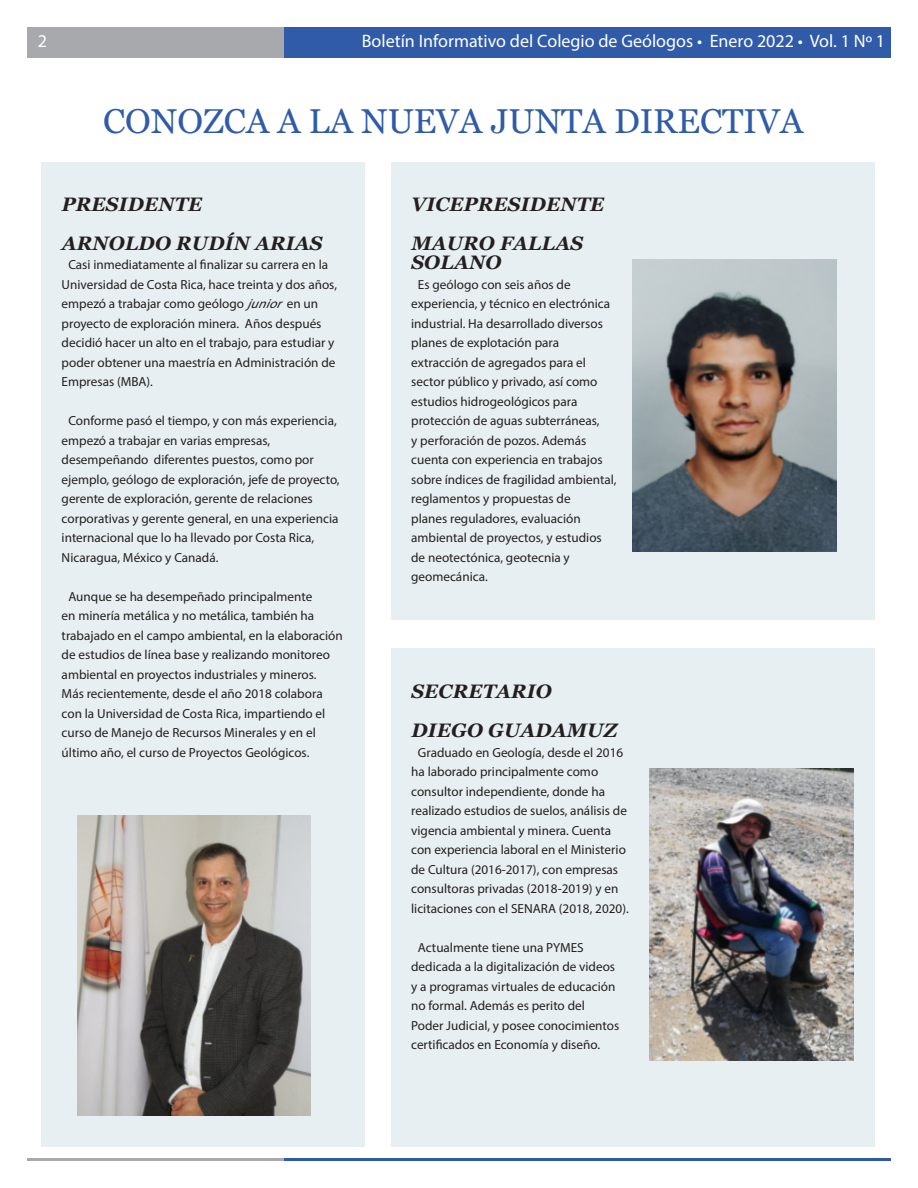
<style>
.page{position:relative;width:918px;height:1188px;background:#fff}
.page>*{position:absolute;margin:0;border:0;box-sizing:border-box;transform-origin:0 0}
.Title_Medium{font:34.5px "Georgia";color:#2f5ba9}
.Sidebar_Article_titl{font:italic 700 19.5px/19.5px "Georgia";letter-spacing:.01em;color:#231f20}
.t1{font:18px "Myriad Pro";color:#fff}
.Normal_body_text_ita{font:13.2px/19.5px "Myriad Pro";color:#231f20}
.s1{font-style:italic}
</style>
<div class="page">
<div style="left:284px;top:27px;width:607px;height:30px;background:#2f5ba9"></div>
<div style="left:27px;top:27px;width:257px;height:30px;background:#a8a9ad"></div>
<hr style="left:284px;top:1158px;width:607px;height:3px;background:#2d5ba9">
<hr style="left:27px;top:1158px;width:257px;height:3px;background:#a8a9ad">
<div style="left:41px;top:162px;width:324px;height:985px;background:#e8eff2"></div>
<div style="left:391px;top:162px;width:483px;height:458px;background:#e8eff2"></div>
<div style="left:391px;top:648px;width:483px;height:499px;background:#e8eff2"></div>
<img style="left:77px;top:815px;width:233px;height:301px">
<img style="left:633px;top:260px;width:204px;height:292px">
<img style="left:649px;top:768px;width:205px;height:293px">
<h3 class="t1" style="left:38px;top:30px;width:11px">2</h3>
<h3 class="t1" style="left:362px;top:30px;width:525px">Boletín Informativo del Colegio de Geólogos • Enero 2022 • Vol. 1 Nº 1</h3>
<p class="Title_Medium" style="left:103px;top:100px;width:702px">CONOZCA A LA NUEVA JUNTA DIRECTIVA</p>
<p class="Sidebar_Article_titl" style="left:62px;top:194px;width:142px">PRESIDENTE</p>
<p class="Sidebar_Article_titl" style="left:62px;top:233px;width:262px">ARNOLDO RUDÍN ARIAS</p>
<p class="Normal_body_text_ita" style="left:62px;top:255px;width:277px;text-indent:7px">Casi inmediatamente al finalizar su carrera en la Universidad de Costa Rica, hace treinta y dos años, empezó a trabajar como geólogo <span class="s1">junior</span>en un proyecto de exploración minera. Años después decidió hacer un alto en el trabajo, para estudiar y poder obtener una maestría en Administración de Empresas (MBA).</p>
<p class="Normal_body_text_ita" style="left:62px;top:411px;width:280px;text-indent:7px">Conforme pasó el tiempo, y con más experiencia, empezó a trabajar en varias empresas, desempeñando diferentes puestos, como por ejemplo, geólogo de exploración, jefe de proyecto, gerente de exploración, gerente de relaciones corporativas y gerente general, en una experiencia internacional que lo ha llevado por Costa Rica, Nicaragua, México y Canadá.</p>
<p class="Normal_body_text_ita" style="left:62px;top:586px;width:283px;text-indent:7px">Aunque se ha desempeñado principalmente<br>en minería metálica y no metálica, también ha trabajado en el campo ambiental, en la elaboración de estudios de línea base y realizando monitoreo ambiental en proyectos industriales y mineros.<br>Más recientemente, desde el año 2018 colabora con la Universidad de Costa Rica, impartiendo el curso de Manejo de Recursos Minerales y en el último año, el curso de Proyectos Geológicos.</p>
<p class="Sidebar_Article_titl" style="left:411px;top:194px;width:194px">VICEPRESIDENTE</p>
<p class="Sidebar_Article_titl" style="left:411px;top:233px;width:173px">MAURO FALLAS<br>SOLANO</p>
<p class="Normal_body_text_ita" style="left:411px;top:274px;width:207px;text-indent:7px">Es geólogo con seis años de experiencia, y técnico en electrónica industrial. Ha desarrollado diversos planes de explotación para extracción de agregados para el sector público y privado, así como estudios hidrogeológicos para protección de aguas subterráneas,<br>y perforación de pozos. Además cuenta con experiencia en trabajos sobre índices de fragilidad ambiental, reglamentos y propuestas de<br>planes reguladores, evaluación ambiental de proyectos, y estudios de neotectónica, geotecnia y geomecánica.</p>
<p class="Sidebar_Article_titl" style="left:411px;top:682px;width:142px">SECRETARIO</p>
<p class="Sidebar_Article_titl" style="left:411px;top:721px;width:207px">DIEGO GUADAMUZ</p>
<p class="Normal_body_text_ita" style="left:411px;top:742px;width:219px;text-indent:7px">Graduado en Geología, desde el 2016 ha laborado principalmente como consultor independiente, donde ha realizado estudios de suelos, análisis de vigencia ambiental y minera. Cuenta con experiencia laboral en el Ministerio de Cultura (2016-2017), con empresas consultoras privadas (2018-2019) y en licitaciones con el SENARA (2018, 2020).</p>
<p class="Normal_body_text_ita" style="left:411px;top:937px;width:210px;text-indent:7px">Actualmente tiene una PYMES dedicada a la digitalización de videos y a programas virtuales de educación no formal. Además es perito del Poder Judicial, y posee conocimientos certificados en Economía y diseño.</p>
</div>
